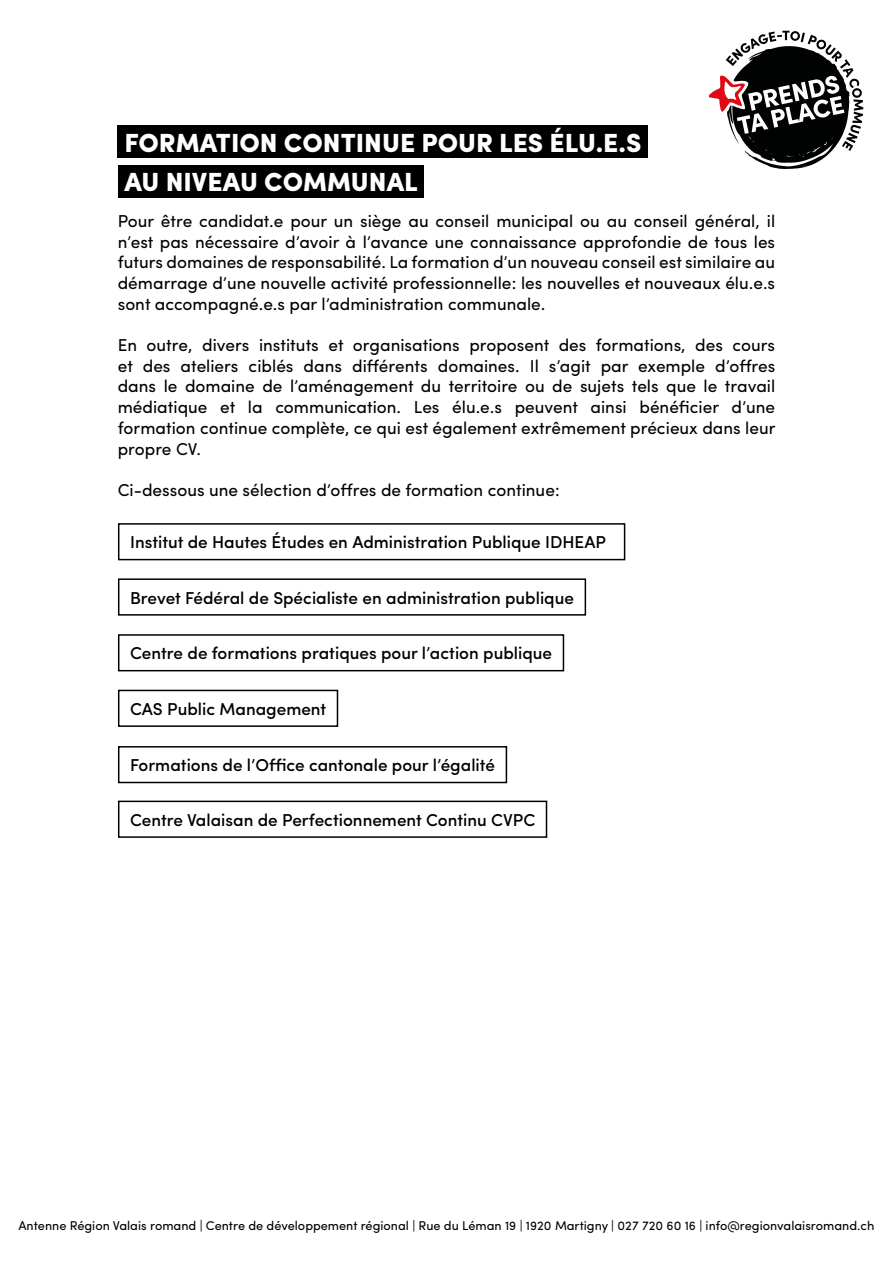
<style>
.page{position:relative;width:893px;height:1263px;background:#fff}
.page>*{position:absolute;margin:0;border:0;box-sizing:border-box;transform-origin:0 0}
.t1{font:900 26.25px/39.6px "Sofia Pro";color:#fff}
.t2{font:17.25px/20.7px "Sofia Pro";color:#000;text-align:justify}
.t3{font:500 17.25px "Sofia Pro";color:#000}
.t4{font:12.75px "Sofia Pro";color:#000}
</style>
<div class="page">
<svg style="left:709px;top:31px;width:154px;height:138px"></svg>
<div style="left:118px;top:125px;width:530px;height:33px;background:#000"></div>
<div style="left:118px;top:165px;width:306px;height:33px;background:#000"></div>
<div style="left:118px;top:523px;width:507px;height:37px;border:2px solid #000"></div>
<div style="left:118px;top:578px;width:468px;height:38px;border:2px solid #000"></div>
<div style="left:118px;top:634px;width:446px;height:37px;border:2px solid #000"></div>
<div style="left:118px;top:746px;width:389px;height:37px;border:2px solid #000"></div>
<div style="left:118px;top:801px;width:429px;height:37px;border:2px solid #000"></div>
<div style="left:118px;top:690px;width:220px;height:37px;border:2px solid #000"></div>
<h1 class="t1" style="left:124px;top:121px;width:519px">FORMATION CONTINUE POUR LES ÉLU.E.S<br>AU NIVEAU COMMUNAL</h1>
<p class="t2" style="left:118px;top:209px;width:659px">Pour être candidat.e pour un siège au conseil municipal ou au conseil général, il n’est pas nécessaire d’avoir à l’avance une connaissance approfondie de tous les futurs domaines de responsabilité. La formation d’un nouveau conseil est similaire au démarrage d’une nouvelle activité professionnelle : les nouvelles et nouveaux élu.e.s sont accompagné.e.s par l’administration communale.</p>
<p class="t2" style="left:118px;top:333px;width:659px">En outre, divers instituts et organisations proposent des formations, des cours et des ateliers ciblés dans différents domaines. Il s’agit par exemple d’offres dans le domaine de l’aménagement du territoire ou de sujets tels que le travail médiatique et la communication. Les élu.e.s peuvent ainsi bénéficier d’une formation continue complète, ce qui est également extrêmement précieux dans leur propre CV.</p>
<p class="t2" style="left:118px;top:478px;width:444px">Ci-dessous une sélection d’offres de formation continue :</p>
<p class="t3" style="left:130px;top:529px;width:477px">Institut de Hautes Études en Administration Publique IDHEAP</p>
<p class="t3" style="left:130px;top:585px;width:445px">Brevet Fédéral de Spécialiste en administration publique</p>
<p class="t3" style="left:130px;top:640px;width:423px">Centre de formations pratiques pour l’action publique</p>
<p class="t3" style="left:130px;top:696px;width:198px">CAS Public Management</p>
<p class="t3" style="left:130px;top:752px;width:366px">Formations de l’Office cantonale pour l’égalité</p>
<p class="t3" style="left:130px;top:807px;width:407px">Centre Valaisan de Perfectionnement Continu CVPC</p>
<p class="t4" style="left:18px;top:1216px;width:858px">Antenne Région Valais romand | Centre de développement régional | Rue du Léman 19 | 1920 Martigny | 027 720 60 16 | info@regionvalaisromand.ch</p>
</div>
